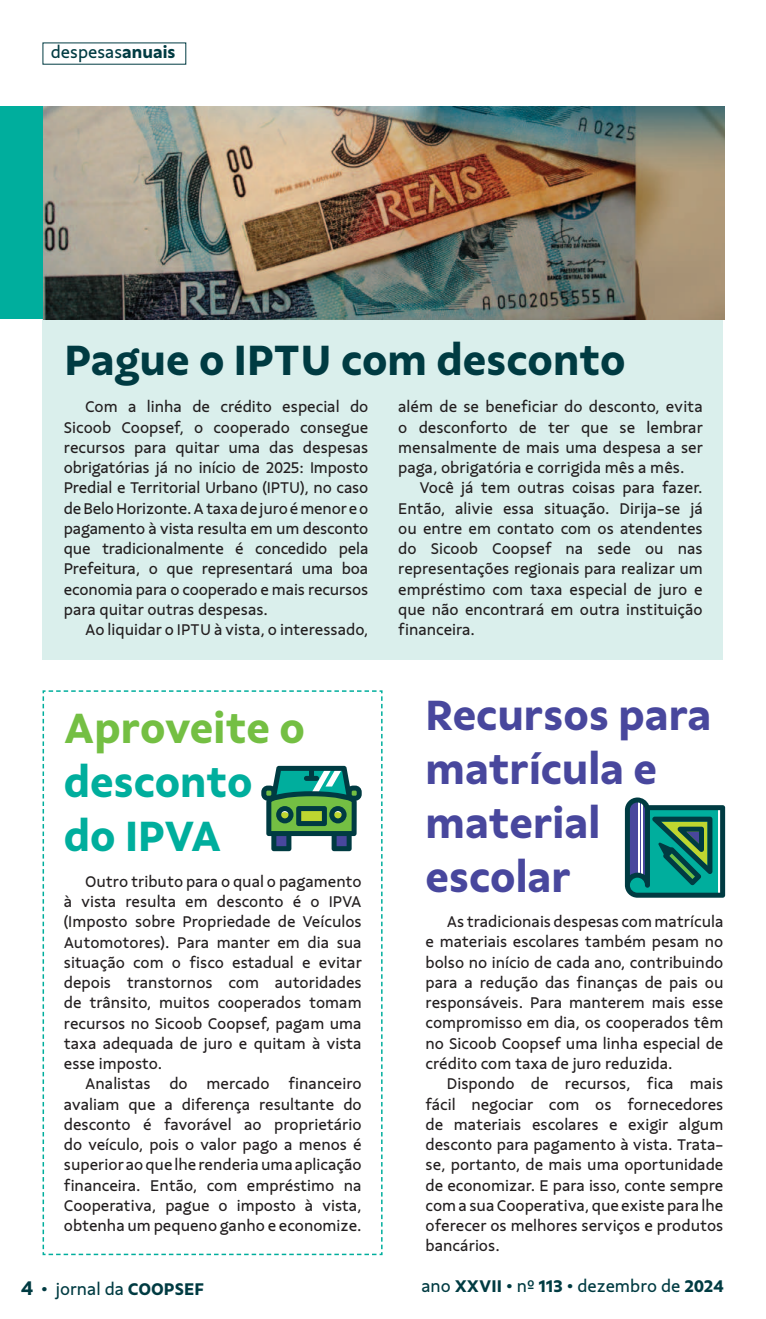
<style>
.page{position:relative;width:766px;height:1319px;background:#fff}
.page>*{position:absolute;margin:0;border:0;box-sizing:border-box;transform-origin:0 0}
.t1{font:700 45px/54px "Sicoob Sans RC4";color:#48479d}
.t2{font:700 45px "Sicoob Sans RC4";color:#003b42}
.t3{font:700 45px/54px "Sicoob Sans RC4";color:#00ae9d}
.t4{font:700 45px "Sicoob Sans RC4";color:#74bf43}
.t5{font:18px "Sicoob Sans RC4";color:#003b42}
.t6{font:700 18px "Sicoob Sans RC4";color:#003b42}
.t7{font:16.5px/20.2px "Sicoob Sans RC4";color:#231f20;text-align:justify}
.s1{font-weight:700}
.s2{font-size:21px}
.s3{font-weight:400}
</style>
<div class="page">
<div style="left:43px;top:106px;width:680px;height:553px;background:#daefec"></div>
<img style="left:43px;top:106px;width:680px;height:213px">
<svg style="left:624px;top:797px;width:101px;height:100px;background:#31847d"></svg>
<svg style="left:43px;top:690px;width:339px;height:564px"></svg>
<div style="left:0;top:106px;width:43px;height:213px;background:#00ae9d"></div>
<p class="t5" style="left:51px;top:43px;width:126px">despesas<span class="s1">anuais</span></p>
<h1 class="t2" style="left:64px;top:336px;width:562px">Pague o IPTU com desconto</h1>
<p class="t7" style="left:64px;top:397px;width:306px;text-indent:21px">Com a linha de crédito especial do Sicoob Coopsef, o cooperado consegue recursos para quitar uma das despesas obrigatórias já no início de 2025: Imposto Predial e Territorial Urbano (IPTU), no caso de Belo Horizonte. A taxa de juro é menor e o pagamento à vista resulta em um desconto que tradicionalmente é concedido pela Prefeitura, o que representará uma boa economia para o cooperado e mais recursos para quitar outras despesas.</p>
<p class="t7" style="left:85px;top:620px;width:285px">Ao liquidar o IPTU à vista, o interessado,</p>
<p class="t7" style="left:398px;top:397px;width:306px">além de se beneficiar do desconto, evita o desconforto de ter que se lembrar mensalmente de mais uma despesa a ser paga, obrigatória e corrigida mês a mês.</p>
<p class="t7" style="left:398px;top:478px;width:306px;text-indent:21px">Você já tem outras coisas para fazer.<br>Então, alivie essa situação. Dirija-se já ou entre em contato com os atendentes do Sicoob Coopsef na sede ou nas representações regionais para realizar um empréstimo com taxa especial de juro e que não encontrará em outra instituição financeira.</p>
<h1 class="t4" style="left:64px;top:704px;width:242px">Aproveite o</h1>
<h1 class="t3" style="left:64px;top:755px;width:190px">desconto do IPVA</h1>
<p class="t7" style="left:64px;top:871px;width:299px;text-indent:21px">Outro tributo para o qual o pagamento à vista resulta em desconto é o IPVA (Imposto sobre Propriedade de Veículos Automotores). Para manter em dia sua situação com o fisco estadual e evitar depois transtornos com autoridades de trânsito, muitos cooperados tomam recursos no Sicoob Coopsef, pagam uma taxa adequada de juro e quitam à vista esse imposto.</p>
<p class="t7" style="left:64px;top:1074px;width:299px;text-indent:21px">Analistas do mercado financeiro avaliam que a diferença resultante do desconto é favorável ao proprietário do veículo, pois o valor pago a menos é superior ao que lhe renderia uma aplicação financeira. Então, com empréstimo na Cooperativa, pague o imposto à vista, obtenha um pequeno ganho e economize.</p>
<h1 class="t1" style="left:425px;top:689px;width:287px">Recursos para matrícula e material escolar</h1>
<p class="t7" style="left:425px;top:911px;width:299px;text-indent:21px">As tradicionais despesas com matrícula e materiais escolares também pesam no bolso no início de cada ano, contribuindo para a redução das finanças de pais ou responsáveis. Para manterem mais esse compromisso em dia, os cooperados têm no Sicoob Coopsef uma linha especial de crédito com taxa de juro reduzida.</p>
<p class="t7" style="left:425px;top:1073px;width:299px;text-indent:21px">Dispondo de recursos, fica mais fácil negociar com os fornecedores de materiais escolares e exigir algum desconto para pagamento à vista. Trata&shy;se, portanto, de mais uma oportunidade de economizar. E para isso, conte sempre com a sua Cooperativa, que existe para lhe oferecer os melhores serviços e produtos bancários.</p>
<p class="t6" style="left:21px;top:1279px;width:185px"><span class="s2">4</span> • <span class="s3">jornal da</span> COOPSEF</p>
<p class="t5" style="left:421px;top:1276px;width:304px">ano <span class="s1">XXVII •</span> nº <span class="s1">113 •</span> dezembro de <span class="s1">2024</span></p>
</div>
